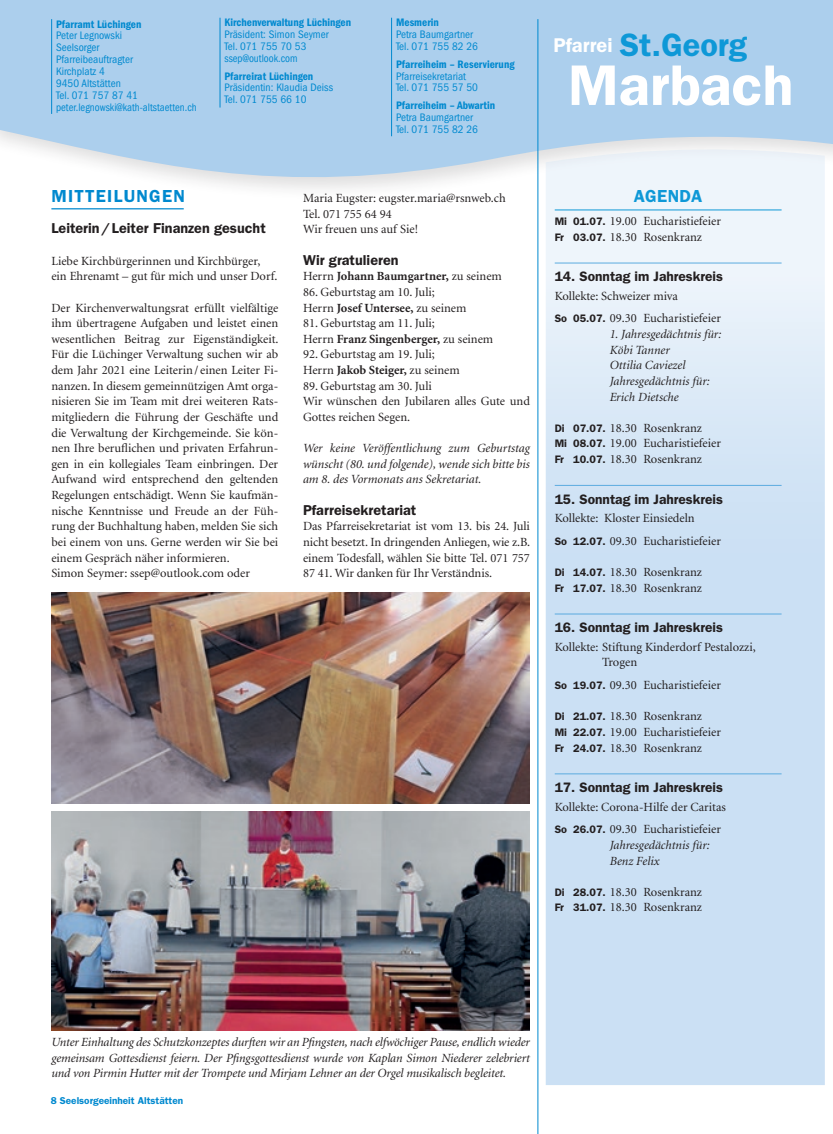
<style>
.page{position:relative;width:833px;height:1134px;background:#fff}
.page>*{position:absolute;margin:0;border:0;box-sizing:border-box;transform-origin:0 0}
.t1{font:600 57.5px "Franklin Gothic LT";color:#fff}
.t2{font:600 32.5px "Franklin Gothic LT";color:#0e98d7}
.t3{font:600 17.5px "Franklin Gothic LT";letter-spacing:.07em;color:#0089cf}
.t4{font:600 17.5px "Franklin Gothic LT";letter-spacing:.02em;color:#0e98d7}
.t5{font:600 14.38px "Franklin Gothic LT";color:#231f20}
.t6{font:600 13.75px "Franklin Gothic LT";color:#231f20}
.t7{font:12.5px/15.6px "Minion LT";color:#231f20}
.t8{font:italic 12.5px/15.6px "Minion LT";color:#231f20;text-align:justify}
.t9{font:700 12.5px "Minion LT";color:#231f20}
.t10{font:condensed 11.25px/11.9px "Franklin Gothic LT";letter-spacing:.005em;color:#0089cf}
.t11{font:600 condensed 11.25px "Franklin Gothic LT";letter-spacing:.005em;color:#0089cf}
.t12{font:600 10px "Franklin Gothic LT";color:#0089cf}
.s1{font-weight:400}
.s2{font-weight:700}
.s3{font-size:20px;color:#fff}
.s4{font-family:"Franklin Gothic LT";font-weight:600;font-size:10.88px}
</style>
<div class="page">
<svg style="left:0;top:0;width:833px;height:200px;background:#b6d4ee"></svg>
<hr style="left:220px;top:18px;width:1px;height:90px;background:#0089cf">
<hr style="left:51px;top:19px;width:1px;height:95px;background:#0089cf">
<hr style="left:391px;top:18px;width:1px;height:118px;background:#0089cf">
<hr style="left:51px;top:208px;width:133px;height:1px;background:#0089cf">
<hr style="left:537px;top:19px;width:1px;height:1115px;background:#0089cf">
<svg style="left:546px;top:148px;width:279px;height:937px;background:#d4e5f5"></svg>
<hr style="left:555px;top:209px;width:226px;height:1px;background:#0e98d7">
<hr style="left:555px;top:262px;width:226px;height:1px;background:#5babdf">
<hr style="left:555px;top:485px;width:226px;height:1px;background:#5babdf">
<hr style="left:555px;top:613px;width:226px;height:1px;background:#5babdf">
<hr style="left:555px;top:773px;width:226px;height:1px;background:#5babdf">
<img style="left:51px;top:593px;width:479px;height:211px">
<img style="left:51px;top:812px;width:479px;height:218px">
<p class="t11" style="left:56px;top:17px;width:87px">Pfarramt Lüchingen</p>
<p class="t10" style="left:56px;top:30px;width:142px">Peter Legnowski<br>Seelsorger<br>Pfarreibeauftragter<br>Kirchplatz 4<br>9450 Altstätten<br>Tel. 071 757 87 41 peter.legnowski@kath-altstaetten.ch</p>
<p class="t11" style="left:224px;top:16px;width:128px">Kirchenverwaltung Lüchingen</p>
<p class="t10" style="left:224px;top:28px;width:106px">Präsident: Simon Seymer<br>Tel. 071 755 70 53 ssep@outlook.com</p>
<p class="t11" style="left:224px;top:69px;width:90px">Pfarreirat Lüchingen</p>
<p class="t10" style="left:224px;top:82px;width:110px">Präsidentin: Klaudia Deiss<br>Tel. 071 755 66 10</p>
<p class="t11" style="left:396px;top:16px;width:44px">Mesmerin</p>
<p class="t10" style="left:396px;top:28px;width:83px">Petra Baumgartner<br>Tel. 071 755 82 26</p>
<p class="t11" style="left:396px;top:58px;width:120px">Pfarreiheim – Reservierung</p>
<p class="t10" style="left:396px;top:70px;width:83px">Pfarreisekretariat<br>Tel. 071 755 57 50</p>
<p class="t11" style="left:396px;top:99px;width:101px">Pfarreiheim – Abwartin</p>
<p class="t10" style="left:396px;top:112px;width:83px">Petra Baumgartner<br>Tel. 071 755 82 26</p>
<h3 class="t3" style="left:51px;top:186px;width:135px">MITTEILUNGEN</h3>
<p class="t5" style="left:51px;top:220px;width:216px">Leiterin/Leiter Finanzen gesucht</p>
<p class="t7" style="left:51px;top:253px;width:227px">Liebe Kirchbürgerinnen und Kirchbürger, ein Ehrenamt – gut für mich und unser Dorf.</p>
<p class="t7" style="left:51px;top:300px;width:229px">Der Kirchenverwaltungsrat erfüllt vielfältige ihm übertragene Aufgaben und leistet einen wesentlichen Beitrag zur Eigenständigkeit.<br>Für die Lüchinger Verwaltung suchen wir ab dem Jahr 2021 eine Leiterin/ einen Leiter Fi&shy;nanzen. In diesem gemeinnützigen Amt orga&shy;nisieren Sie im Team mit drei weiteren Rats&shy;mitgliedern die Führung der Geschäfte und die Verwaltung der Kirchgemeinde. Sie kön&shy;nen Ihre beruflichen und privaten Erfahrun&shy;gen in ein kollegiales Team einbringen. Der Aufwand wird entsprechend den geltenden Regelungen entschädigt. Wenn Sie kaufmän&shy;nische Kenntnisse und Freude an der Füh&shy;rung der Buchhaltung haben, melden Sie sich bei einem von uns. Gerne werden wir Sie bei einem Gespräch näher informieren.<br>Simon Seymer: ssep@outlook.com oder</p>
<p class="t7" style="left:303px;top:191px;width:204px">Maria Eugster: eugster.maria@rsnweb.ch<br>Tel. 071 755 64 94<br>Wir freuen uns auf Sie!</p>
<p class="t5" style="left:303px;top:251px;width:97px">Wir gratulieren</p>
<p class="t9" style="left:303px;top:270px;width:200px"><span class="s1">Herrn</span> Johann Baumgartner, <span class="s1">zu seinem</span></p>
<p class="t7" style="left:303px;top:285px;width:165px">86. Geburtstag am 10. Juli;<br>Herrn <span class="s2">Josef Untersee,</span> zu seinem</p>
<p class="t7" style="left:303px;top:316px;width:192px">81. Geburtstag am 11. Juli;<br>Herrn <span class="s2">Franz Singenberger,</span> zu seinem</p>
<p class="t7" style="left:303px;top:347px;width:158px">92. Geburtstag am 19. Juli;<br>Herrn <span class="s2">Jakob Steiger,</span> zu seinem</p>
<p class="t7" style="left:303px;top:378px;width:228px">89. Geburtstag am 30. Juli<br>Wir wünschen den Jubilaren alles Gute und<br>Gottes reichen Segen.</p>
<p class="t8" style="left:303px;top:441px;width:228px">Wer keine Veröffentlichung zum Geburtstag wünscht (80. und folgende), wende sich bitte bis am 8. des Vormonats ans Sekretariat.</p>
<p class="t5" style="left:303px;top:501px;width:115px">Pfarreisekretariat</p>
<p class="t7" style="left:303px;top:519px;width:229px;text-align:justify">Das Pfarreisekretariat ist vom 13. bis 24. Juli nicht besetzt. In dringenden Anliegen, wie z.B. einem Todesfall, wählen Sie bitte Tel. 071 757<br>87 41. Wir danken für Ihr Verständnis.</p>
<h2 class="t2" style="left:553px;top:26px;width:195px"><span class="s3">Pfarrei</span> St.Georg</h2>
<h1 class="t1" style="left:568px;top:51px;width:227px">Marbach</h1>
<h3 class="t4" style="left:634px;top:186px;width:70px">AGENDA</h3>
<p class="t7" style="left:555px;top:214px;width:168px"><span class="s4">Mi 01.07.</span> 19.00 Eucharistiefeier<br><span class="s4">Fr 03.07.</span> 18.30 Rosenkranz</p>
<p class="t6" style="left:555px;top:268px;width:170px">14. Sonntag im Jahreskreis</p>
<p class="t7" style="left:555px;top:285px;width:168px;line-height:22.8px">Kollekte: Schweizer miva<br><span class="s4">So 05.07.</span> 09.30 Eucharistiefeier</p>
<p class="t8" style="left:609px;top:327px;width:113px;text-align:left">1. Jahresgedächtnis für:<br>Köbi Tanner<br>Ottilia Caviezel<br>Jahresgedächtnis für:<br>Erich Dietsche</p>
<p class="t7" style="left:555px;top:420px;width:168px"><span class="s4">Di 07.07.</span> 18.30 Rosenkranz<br><span class="s4">Mi 08.07.</span> 19.00 Eucharistiefeier<br><span class="s4">Fr 10.07.</span> 18.30 Rosenkranz</p>
<p class="t6" style="left:555px;top:491px;width:170px">15. Sonntag im Jahreskreis</p>
<p class="t7" style="left:555px;top:507px;width:168px;line-height:22.8px">Kollekte: Kloster Einsiedeln<br><span class="s4">So 12.07.</span> 09.30 Eucharistiefeier</p>
<p class="t7" style="left:555px;top:565px;width:149px"><span class="s4">Di 14.07.</span> 18.30 Rosenkranz<br><span class="s4">Fr 17.07.</span> 18.30 Rosenkranz</p>
<p class="t6" style="left:555px;top:619px;width:170px">16. Sonntag im Jahreskreis</p>
<p class="t7" style="left:602px;top:639px;width:155px;text-indent:-48px">Kollekte: Stiftung Kinderdorf Pestalozzi,<br>Trogen</p>
<p class="t7" style="left:555px;top:678px;width:168px"><span class="s4">So 19.07.</span> 09.30 Eucharistiefeier</p>
<p class="t7" style="left:555px;top:709px;width:168px"><span class="s4">Di 21.07.</span> 18.30 Rosenkranz<br><span class="s4">Mi 22.07.</span> 19.00 Eucharistiefeier<br><span class="s4">Fr 24.07.</span> 18.30 Rosenkranz</p>
<p class="t6" style="left:555px;top:779px;width:170px">17. Sonntag im Jahreskreis</p>
<p class="t7" style="left:555px;top:796px;width:173px;line-height:22.8px">Kollekte: Corona-Hilfe der Caritas<br><span class="s4">So 26.07.</span> 09.30 Eucharistiefeier</p>
<p class="t8" style="left:609px;top:837px;width:102px">Jahresgedächtnis für:<br>Benz Felix</p>
<p class="t7" style="left:555px;top:884px;width:149px"><span class="s4">Di 28.07.</span> 18.30 Rosenkranz<br><span class="s4">Fr 31.07.</span> 18.30 Rosenkranz</p>
<p class="t8" style="left:51px;top:1035px;width:480px">Unter Einhaltung des Schutzkonzeptes durften wir an Pfingsten, nach elfwöchiger Pause, endlich wieder gemeinsam Gottesdienst feiern. Der Pfingsgottesdienst wurde von Kaplan Simon Niederer zelebriert und von Pirmin Hutter mit der Trompete und Mirjam Lehner an der Orgel musikalisch begleitet.</p>
<p class="t12" style="left:51px;top:1094px;width:134px">8 Seelsorgeeinheit Altstätten</p>
</div>
